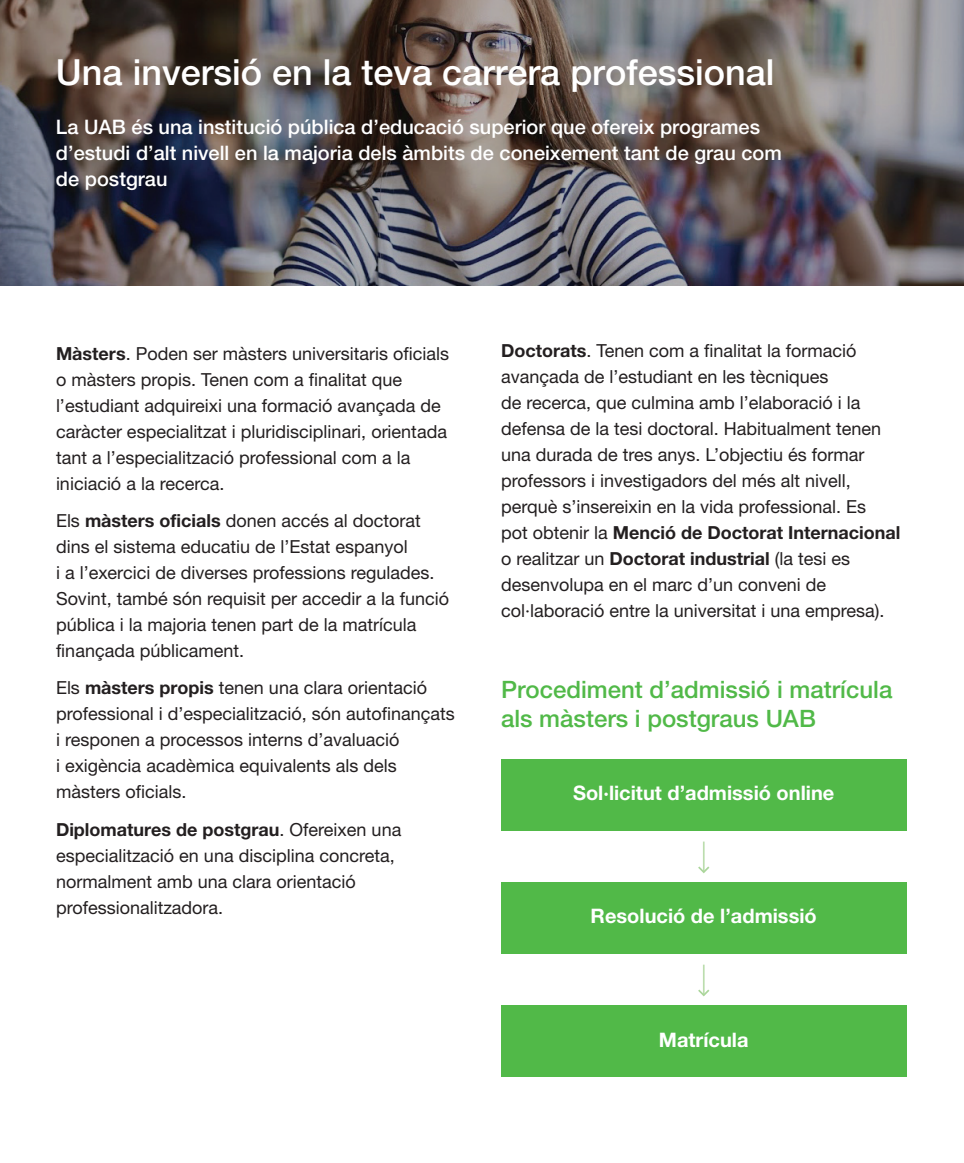
<style>
.page{position:relative;width:964px;height:1163px;background:#fff}
.page>*{position:absolute;margin:0;border:0;box-sizing:border-box;transform-origin:0 0}
.t1{font:500 36px "Helvetica Neue";color:#fff}
.t2{font:500 24px/29px "Helvetica Neue";color:#51b948}
.t3{font:500 20px/26px "Helvetica Neue";color:#fff}
.t4{font:700 20px "Helvetica Neue";color:#fff}
.t5{font:18px/26px "Helvetica Neue";color:#231f20}
.s1{font-weight:700}
</style>
<div class="page">
<img style="left:0;top:0;width:964px;height:285px">
<div style="left:501px;top:759px;width:405px;height:72px;background:#51b948"></div>
<div style="left:501px;top:882px;width:405px;height:72px;background:#51b948"></div>
<div style="left:501px;top:1005px;width:405px;height:72px;background:#51b948"></div>
<hr style="left:703px;top:841px;width:2px;height:31px;background:#bcddae">
<svg style="left:698px;top:864px;width:12px;height:10px"></svg>
<hr style="left:703px;top:964px;width:2px;height:31px;background:#bcddae">
<svg style="left:698px;top:987px;width:12px;height:10px"></svg>
<h1 class="t1" style="left:56px;top:59px;width:720px">Una inversió en la teva carrera professional</h1>
<p class="t3" style="left:56px;top:115px;width:727px">La UAB és una institució pública d’educació superior que ofereix programes d’estudi d’alt nivell en la majoria dels àmbits de coneixement tant de grau com de postgrau</p>
<p class="t5" style="left:56px;top:342px;width:395px"><span class="s1">Màsters</span>. Poden ser màsters universitaris oficials o màsters propis. Tenen com a finalitat que l’estudiant adquireixi una formació avançada de caràcter especialitzat i pluridisciplinari, orientada tant a l’especialització professional com a la iniciació a la recerca.</p>
<p class="t5" style="left:56px;top:509px;width:395px">Els <span class="s1">màsters oficials</span> donen accés al doctorat dins el sistema educatiu de l’Estat espanyol<br>i a l’exercici de diverses professions regulades.<br>Sovint, també són requisit per accedir a la funció pública i la majoria tenen part de la matrícula finançada públicament.</p>
<p class="t5" style="left:56px;top:677px;width:400px">Els <span class="s1">màsters propis</span> tenen una clara orientació professional i d’especialització, són autofinançats i responen a processos interns d’avaluació<br>i exigència acadèmica equivalents als dels màsters oficials.</p>
<p class="t5" style="left:56px;top:818px;width:347px"><span class="s1">Diplomatures de postgrau</span>. Ofereixen una especialització en una disciplina concreta, normalment amb una clara orientació professionalitzadora.</p>
<p class="t5" style="left:501px;top:339px;width:401px"><span class="s1">Doctorats</span>. Tenen com a finalitat la formació avançada de l’estudiant en les tècniques<br>de recerca, que culmina amb l’elaboració i la defensa de la tesi doctoral. Habitualment tenen una durada de tres anys. L’objectiu és formar professors i investigadors del més alt nivell, perquè s’insereixin en la vida professional. Es<br>pot obtenir la <span class="s1">Menció de Doctorat Internacional </span>o realitzar un <span class="s1">Doctorat industrial</span> (la tesi es desenvolupa en el marc d’un conveni de col·laboració entre la universitat i una empresa).</p>
<h2 class="t2" style="left:501px;top:677px;width:393px">Procediment d’admissió i matrícula als màsters i postgraus UAB</h2>
<p class="t4" style="left:573px;top:786px;width:263px">Sol·licitut d’admissió online</p>
<p class="t4" style="left:591px;top:909px;width:228px">Resolució de l’admissió</p>
<p class="t4" style="left:659px;top:1032px;width:91px">Matrícula</p>
</div>
